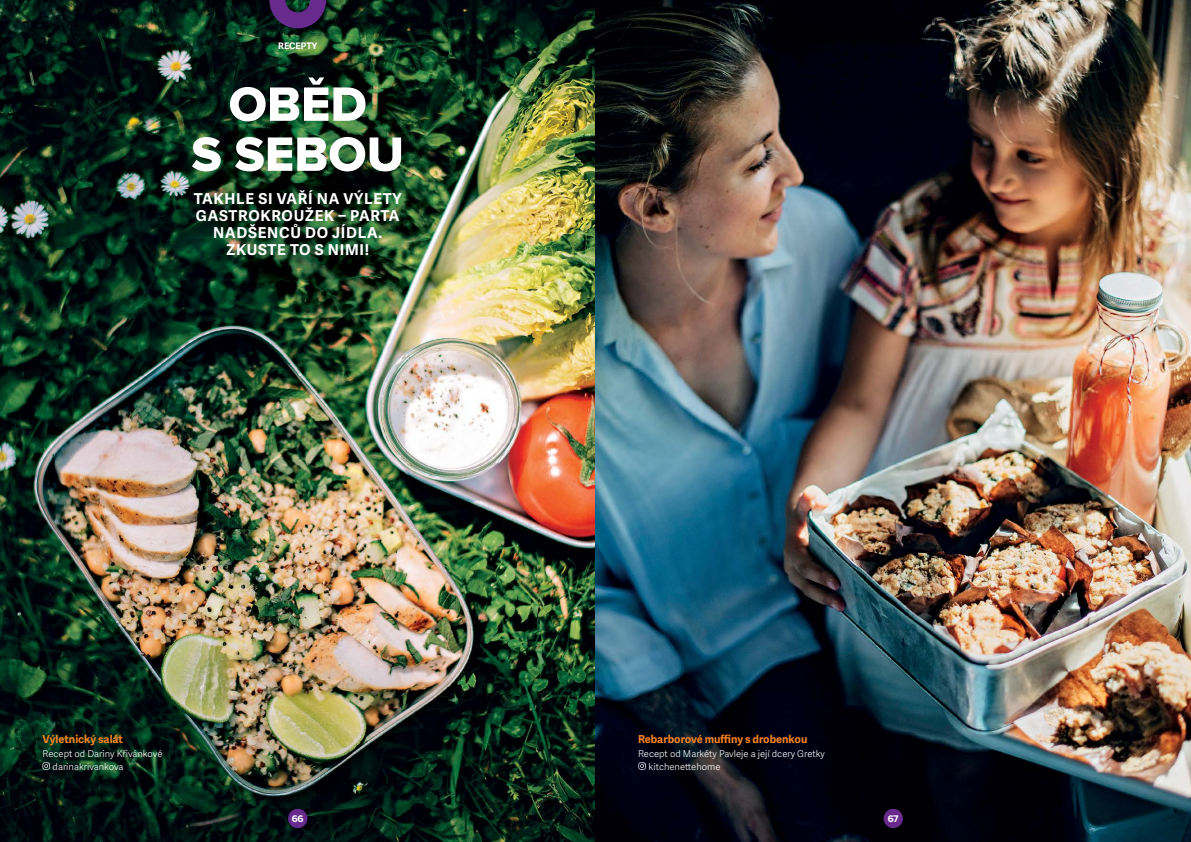
<style>
.page{position:relative;width:1191px;height:842px;background:#fff}
.page>*{position:absolute;margin:0;border:0;box-sizing:border-box;transform-origin:0 0}
.t1{font:50px/50px "Proxima Nova Extrabld";color:#fff;text-align:center}
.t2{font:700 15px/17px "Adelle Sans";letter-spacing:.05em;color:#fff;text-align:center}
.t3{font:700 11px "Adelle Sans";color:#f58220}
.t4{font:700 10px "Proxima Nova";color:#fff}
.t5{font:300 9.4px/13.1px "Adelle Sans";color:#fff}
.t6{font:700 9px "Adelle Sans";color:#fff}
</style>
<div class="page">
<img style="left:0;top:0;width:595px;height:842px">
<img style="left:595px;top:0;width:596px;height:842px">
<div style="left:288px;top:809px;width:19px;height:19px;background:#682b8d;border-radius:50%"></div>
<svg style="left:269px;top:0;width:57px;height:28px"></svg>
<div style="left:883px;top:809px;width:20px;height:19px;background:#682b8d;border-radius:50%"></div>
<svg style="left:43px;top:762px;width:7px;height:8px"></svg>
<svg style="left:638px;top:762px;width:7px;height:8px"></svg>
<p class="t6" style="left:278px;top:40px;width:40px">RECEPTY</p>
<p class="t1" style="left:191px;top:80px;width:214px">OBĚD<br>S SEBOU</p>
<p class="t2" style="left:194px;top:190px;width:209px">TAKHLE SI VAŘÍ NA VÝLETY<br>GASTROKROUŽEK – PARTA<br>NADŠENCŮ DO JÍDLA.<br>ZKUSTE TO S NIMI!</p>
<p class="t3" style="left:43px;top:731px;width:82px">Výletnický salát</p>
<p class="t5" style="left:43px;top:746px;width:121px">Recept od Dariny Křivánkové</p>
<p class="t5" style="left:53px;top:759px;width:72px">darinakrivankova</p>
<p class="t4" style="left:292px;top:814px;width:13px">66</p>
<p class="t3" style="left:638px;top:731px;width:171px">Rebarborové muffiny s drobenkou</p>
<p class="t5" style="left:648px;top:746px;width:178px;text-indent:-11px">Recept od Markéty Pavleje a její dcery Gretky kitchenettehome</p>
<p class="t4" style="left:887px;top:814px;width:12px">67</p>
</div>
